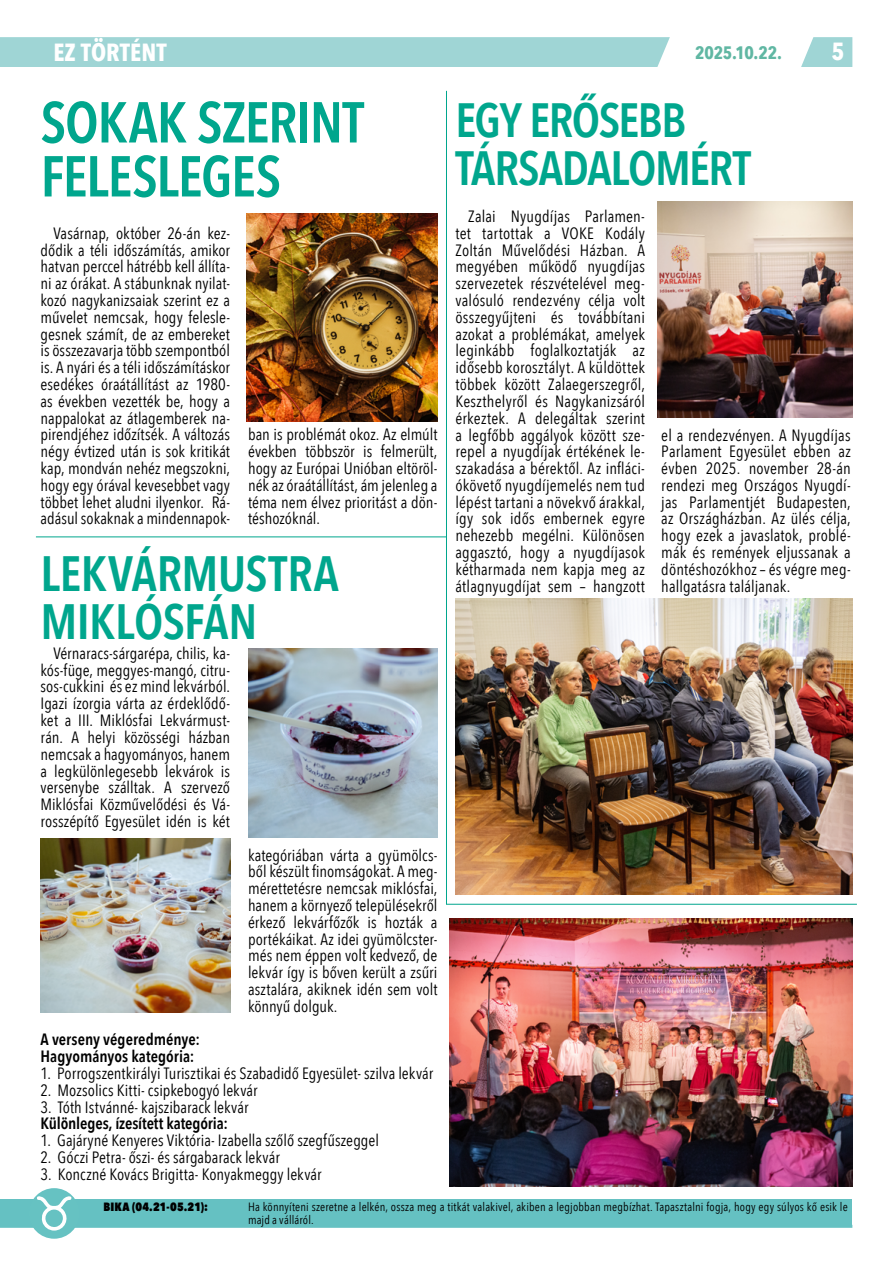
<style>
.page{position:relative;width:893px;height:1263px;background:#fff}
.page>*{position:absolute;margin:0;border:0;box-sizing:border-box;transform-origin:0 0}
.t1{font:600 57px/54px "Avenir Next Condensed";letter-spacing:-.02em;color:#00a68d}
.t2{font:600 49.5px/48px "Avenir Next Condensed";letter-spacing:-.01em;color:#00a68d}
.t3{font:600 48px/48px "Avenir Next Condensed";letter-spacing:-.03em;color:#00a68d}
.t4{font:700 24.75px "Avenir Next Condensed";color:#fff}
.t5{font:700 18px "Avenir Next Condensed";letter-spacing:-.01em;color:#60b7a3}
.t6{font:16.35px/16.8px "Avenir Next Condensed";color:#000;text-align:justify}
.t7{font:600 16.35px/16.8px "Avenir Next Condensed";letter-spacing:-.005em;color:#000}
.t8{font:12px/13px "Avenir Next Condensed";letter-spacing:.015em;color:#000}
.t9{font:800 12px "Avenir Next Condensed";letter-spacing:.01em;color:#000}
</style>
<div class="page">
<img style="left:455px;top:599px;width:397px;height:295px">
<img style="left:657px;top:202px;width:195px;height:216px">
<img style="left:248px;top:648px;width:189px;height:189px">
<img style="left:41px;top:838px;width:189px;height:174px">
<img style="left:449px;top:918px;width:403px;height:268px">
<hr style="left:0;top:1225px;width:852px;height:3px;background:#65c1c2">
<div style="left:0;top:37px;width:670px;height:30px;background:#9fd5d5"></div>
<svg style="left:801px;top:37px;width:51px;height:30px;background:#abdada"></svg>
<hr style="left:446px;top:91px;width:1px;height:814px;background:#00a68d">
<hr style="left:36px;top:536px;width:410px;height:1px;background:#00a68d">
<hr style="left:446px;top:904px;width:411px;height:1px;background:#00a68d">
<div style="left:1px;top:1199px;width:851px;height:26px;background:#65c1c2"></div>
<svg style="left:0;top:1199px;width:1px;height:26px"></svg>
<div style="left:29px;top:1188px;width:50px;height:51px;background:#66c2c2;border-radius:50%"></div>
<svg style="left:37px;top:1195px;width:35px;height:35px"></svg>
<img style="left:247px;top:214px;width:190px;height:208px">
<h3 class="t4" style="left:53px;top:38px;width:115px">EZ TÖRTÉNT</h3>
<p class="t5" style="left:695px;top:41px;width:88px">2025.10.22.</p>
<h3 class="t4" style="left:831px;top:36px;width:14px">5</h3>
<h1 class="t1" style="left:41px;top:94px;width:325px">SOKAK SZERINT<br>FELESLEGES</h1>
<p class="t6" style="left:41px;top:224px;width:191px;text-indent:13px">Vasárnap, október 26-án kez&shy;dődik a téli időszámítás, amikor hatvan perccel hátrébb kell állíta&shy;ni az órákat. A stábunknak nyilat&shy;kozó nagykanizsaiak szerint ez a művelet nemcsak, hogy felesle&shy;gesnek számít, de az embereket is összezavarja több szempontból is. A nyári és a téli időszámításkor esedékes óraátállítást az 1980- as években vezették be, hogy a nappalokat az átlagemberek na&shy;pirendjéhez időzítsék. A változás négy évtized után is sok kritikát kap, mondván nehéz megszokni, hogy egy órával kevesebbet vagy többet lehet aludni ilyenkor. Rá&shy;adásul sokaknak a mindennapok-</p>
<p class="t6" style="left:248px;top:426px;width:191px">ban is problémát okoz. Az elmúlt években többször is felmerült, hogy az Európai Unióban eltöröl&shy;nék az óraátállítást, ám jelenleg a téma nem élvez prioritást a dön&shy;téshozóknál.</p>
<h2 class="t2" style="left:41px;top:548px;width:300px">LEKVÁRMUSTRA<br>MIKLÓSFÁN</h2>
<p class="t6" style="left:41px;top:644px;width:191px;text-indent:13px">Vérnaracs-sárgarépa, chilis, ka&shy;kós-füge, meggyes-mangó, citru&shy;sos-cukkini és ez mind lekvárból.<br>Igazi ízorgia várta az érdeklődő&shy;ket a III. Miklósfai Lekvármust&shy;rán. A helyi közösségi házban nemcsak a hagyományos, hanem a legkülönlegesebb lekvárok is versenybe szálltak. A szervező Miklósfai Közművelődési és Vá&shy;rosszépítő Egyesület idén is két</p>
<p class="t6" style="left:248px;top:846px;width:191px">kategóriában várta a gyümölcs&shy;ből készült finomságokat. A meg&shy;mérettetésre nemcsak miklósfai, hanem a környező településekről érkező lekvárfőzők is hozták a portékáikat. Az idei gyümölcster&shy;més nem éppen volt kedvező, de lekvár így is bőven került a zsűri asztalára, akiknek idén sem volt könnyű dolguk.</p>
<p class="t7" style="left:41px;top:1031px;width:161px">A verseny végeredménye:<br>Hagyományos kategória:</p>
<p class="t6" style="left:41px;top:1064px;width:394px">1. Porrogszentkirályi Turisztikai és Szabadidő Egyesület- szilva lekvár</p>
<p class="t6" style="left:41px;top:1081px;width:219px">2. Mozsolics Kitti- csipkebogyó lekvár</p>
<p class="t6" style="left:41px;top:1098px;width:209px">3. Tóth Istvánné- kajszibarack lekvár</p>
<p class="t7" style="left:41px;top:1115px;width:189px">Különleges, ízesített kategória:</p>
<p class="t6" style="left:41px;top:1131px;width:340px">1. Gajáryné Kenyeres Viktória- Izabella szőlő szegfűszeggel</p>
<p class="t6" style="left:41px;top:1148px;width:241px">2. Góczi Petra- őszi- és sárgabarack lekvár</p>
<p class="t6" style="left:41px;top:1165px;width:283px">3. Konczné Kovács Brigitta- Konyakmeggy lekvár</p>
<h3 class="t3" style="left:455px;top:95px;width:297px">EGY ERŐSEBB<br>TÁRSADALOMÉRT</h3>
<p class="t6" style="left:455px;top:207px;width:191px;text-indent:13px">Zalai Nyugdíjas Parlamen&shy;tet tartottak a VOKE Kodály Zoltán Művelődési Házban. A megyében működő nyugdíjas szervezetek részvételével meg&shy;valósuló rendezvény célja volt összegyűjteni és továbbítani azokat a problémákat, amelyek leginkább foglalkoztatják az idősebb korosztályt. A küldöttek többek között Zalaegerszegről, Keszthelyről és Nagykanizsáról érkeztek. A delegáltak szerint a legfőbb aggályok között sze&shy;repel a nyugdíjak értékének le&shy;szakadása a bérektől. Az infláci&shy;ókövető nyugdíjemelés nem tud lépést tartani a növekvő árakkal, így sok idős embernek egyre nehezebb megélni. Különösen aggasztó, hogy a nyugdíjasok kétharmada nem kapja meg az átlagnyugdíjat sem – hangzott</p>
<p class="t6" style="left:661px;top:426px;width:191px">el a rendezvényen. A Nyugdíjas Parlament Egyesület ebben az évben 2025. november 28-án rendezi meg Országos Nyugdí&shy;jas Parlamentjét Budapesten, az Országházban. Az ülés célja, hogy ezek a javaslatok, problé&shy;mák és remények eljussanak a döntéshozókhoz – és végre meg&shy;hallgatásra találjanak.</p>
<p class="t9" style="left:103px;top:1199px;width:106px">BIKA (04.21-05.21):</p>
<p class="t8" style="left:248px;top:1200px;width:601px">Ha könnyíteni szeretne a lelkén, ossza meg a titkát valakivel, akiben a legjobban megbízhat. Tapasztalni fogja, hogy egy súlyos kő esik le majd a válláról.</p>
</div>
